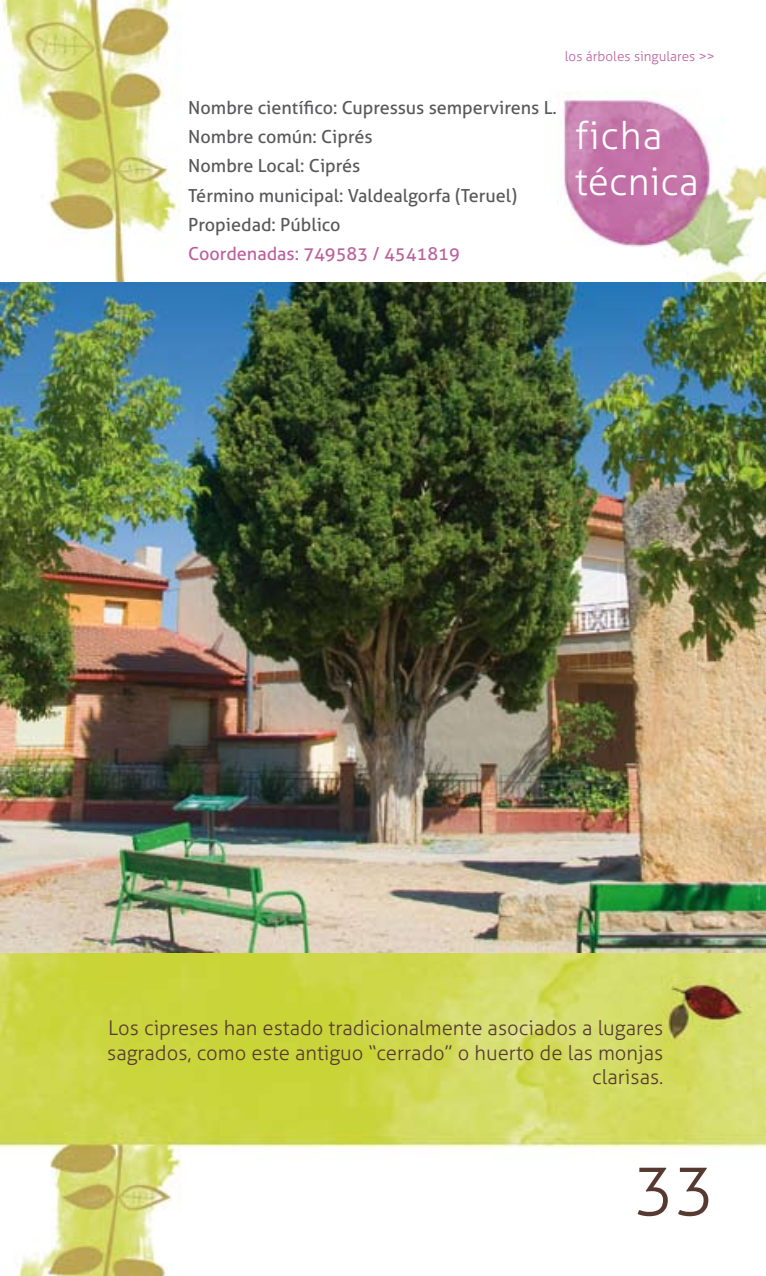
<style>
.page{position:relative;width:766px;height:1276px;background:#fff}
.page>*{position:absolute;margin:0;border:0;box-sizing:border-box;transform-origin:0 0}
.t1{font:300 67.5px "Aller";color:#563a32}
.t2{font:300 38.25px/45.9px "Aller";letter-spacing:.005em;color:#fff}
.t3{font:300 20.25px/24.3px "Aller";color:#563a32;text-align:right}
.t4{font:18px/29.2px "Aller";color:#58585a}
.t5{font:18px "Aller";color:#bc609d}
.t6{font:300 13.5px "Aller";color:#bc609d}
</style>
<div class="page">
<img style="left:0;top:289px;width:765px;height:987px">
<img style="left:0;top:0;width:765px;height:289px">
<p class="t6" style="left:564px;top:48px;width:151px">los árboles singulares &gt;&gt;</p>
<p class="t4" style="left:188px;top:93px;width:370px">Nombre científico: Cupressus sempervirens L.<br>Nombre común: Ciprés<br>Nombre Local: Ciprés<br>Término municipal: Valdealgorfa (Teruel)<br>Propiedad: Público</p>
<p class="t5" style="left:188px;top:243px;width:273px">Coordenadas: 749583 / 4541819</p>
<h2 class="t2" style="left:574px;top:112px;width:125px">ficha técnica</h2>
<p class="t3" style="left:107px;top:1016px;width:557px">Los cipreses han estado tradicionalmente asociados a lugares sagrados, como este antiguo “cerrado” o huerto de las monjas clarisas.</p>
<h1 class="t1" style="left:633px;top:1146px;width:82px">33</h1>
</div>
